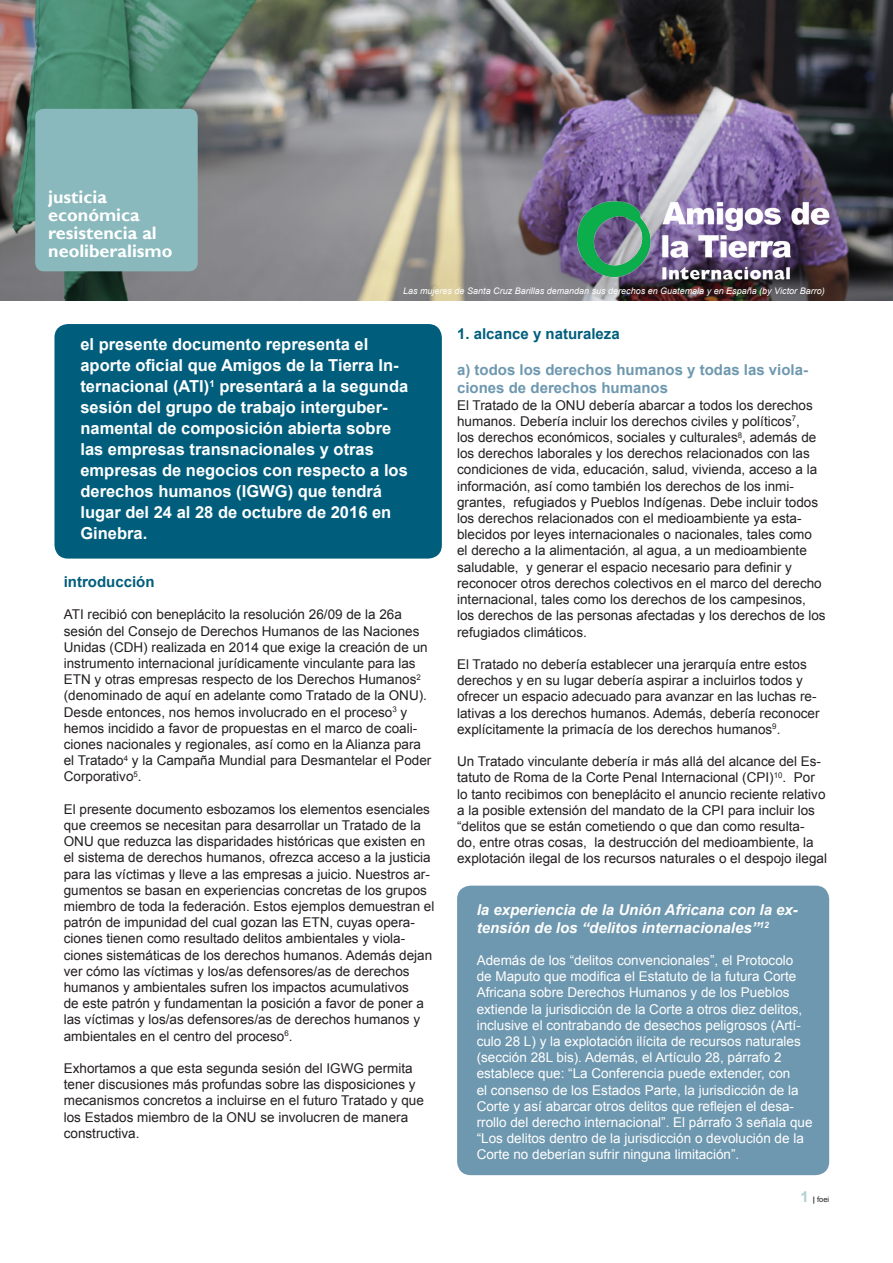
<style>
.page{position:relative;width:893px;height:1263px;background:#fff}
.page>*{position:absolute;margin:0;border:0;box-sizing:border-box;transform-origin:0 0}
.t1{font:700 18px/18px "Gill Sans";color:#fff}
.t2{font:700 16.5px/21px "Arial";color:#fff}
.t3{font:italic 700 15px/18px "Arial";color:#fff}
.t4{font:700 15px/18px "Arial";color:#6e98af}
.t5{font:700 15px "Arial";color:#005e7c}
.t6{font:13.5px/16.2px "Arial";color:#231f20}
.t7{font:13.5px/16.2px "Arial";color:#fff}
.t8{font:italic 9px "Arial";color:#fff}
.t9{font:7.5px "Arial";color:#231f20}
.s1{font-weight:700;font-size:15px;color:#b1d0d2}
.s2{font-weight:700}
</style>
<div class="page">
<img style="left:0;top:0;width:893px;height:301px">
<div style="left:54px;top:324px;width:388px;height:235px;background:#005e7c;border-radius:14px"></div>
<div style="left:457px;top:886px;width:372px;height:289px;background:#6e98af;border-radius:14px"></div>
<div style="left:35px;top:109px;width:163px;height:162px;background:#89b9bc;border-radius:9px"></div>
<img style="left:577px;top:198px;width:282px;height:84px">
<h1 class="t1" style="left:48px;top:189px;width:126px">justicia económica resistencia al neoliberalismo</h1>
<p class="t8" style="left:403px;top:288px;width:423px">Las mujeres de Santa Cruz Barillas demandan sus derechos en Guatemala y en España (by Victor Barro)</p>
<p class="t2" style="left:80px;top:336px;width:329px">el presente documento representa el aporte oficial que Amigos de la Tierra In&shy;ternacional (ATI)<sup>1</sup> presentará a la segunda sesión del grupo de trabajo interguber&shy;namental de composición abierta sobre las empresas transnacionales y otras empresas de negocios con respecto a los derechos humanos (IGWG) que tendrá lugar del 24 al 28 de octubre de 2016 en Ginebra.</p>
<p class="t5" style="left:64px;top:572px;width:92px">introducción</p>
<p class="t6" style="left:64px;top:607px;width:369px">ATI recibió con beneplácito la resolución 26/09 de la 26a sesión del Consejo de Derechos Humanos de las Naciones Unidas (CDH) realizada en 2014 que exige la creación de un instrumento internacional jurídicamente vinculante para las ETN y otras empresas respecto de los Derechos Humanos<sup>2 </sup>(denominado de aquí en adelante como Tratado de la ONU).<br>Desde entonces, nos hemos involucrado en el proceso<sup>3</sup> y hemos incidido a favor de propuestas en el marco de coali&shy;ciones nacionales y regionales, así como en la Alianza para el Tratado<sup>4</sup> y la Campaña Mundial para Desmantelar el Poder Corporativo<sup>5</sup>.</p>
<p class="t6" style="left:64px;top:802px;width:372px">El presente documento esbozamos los elementos esenciales que creemos se necesitan para desarrollar un Tratado de la ONU que reduzca las disparidades históricas que existen en el sistema de derechos humanos, ofrezca acceso a la justicia para las víctimas y lleve a las empresas a juicio. Nuestros ar&shy;gumentos se basan en experiencias concretas de los grupos miembro de toda la federación. Estos ejemplos demuestran el patrón de impunidad del cual gozan las ETN, cuyas opera&shy;ciones tienen como resultado delitos ambientales y viola&shy;ciones sistemáticas de los derechos humanos. Además dejan ver cómo las víctimas y los/as defensores/as de derechos humanos y ambientales sufren los impactos acumulativos<br>de este patrón y fundamentan la posición a favor de poner a las víctimas y los/as defensores/as de derechos humanos y ambientales en el centro del proceso<sup>6</sup>.</p>
<p class="t6" style="left:64px;top:1061px;width:362px">Exhortamos a que esta segunda sesión del IGWG permita tener discusiones más profundas sobre las disposiciones y mecanismos concretos a incluirse en el futuro Tratado y que los Estados miembro de la ONU se involucren de manera constructiva.</p>
<p class="t5" style="left:457px;top:324px;width:164px">1. alcance y naturaleza</p>
<p class="t4" style="left:457px;top:362px;width:352px">a) todos los derechos humanos y todas las viola&shy;ciones de derechos humanos</p>
<p class="t6" style="left:457px;top:398px;width:370px">El Tratado de la ONU debería abarcar a todos los derechos humanos. Debería incluir los derechos civiles y políticos<sup>7</sup>,<br>los derechos económicos, sociales y culturales<sup>8</sup>, además de los derechos laborales y los derechos relacionados con las condiciones de vida, educación, salud, vivienda, acceso a la información, así como también los derechos de los inmi&shy;grantes, refugiados y Pueblos Indígenas. Debe incluir todos los derechos relacionados con el medioambiente ya esta&shy;blecidos por leyes internacionales o nacionales, tales como el derecho a la alimentación, al agua, a un medioam biente saludable, y generar el espacio necesario para definir y reconocer otros derechos colectivos en el marco del derecho internacional, tales como los derechos de los campesinos, los derechos de las personas afectadas y los derechos de los refugiados climáticos.</p>
<p class="t6" style="left:457px;top:657px;width:364px">El Tratado no debería establecer una jerarquía entre estos derechos y en su lugar debería aspirar a incluirlos todos y ofrecer un espacio adecuado para avanzar en las luchas re&shy;lativas a los derechos humanos. Además, debería reconocer explícitamente la primacía de los derechos humanos<sup>9</sup>.</p>
<p class="t6" style="left:457px;top:754px;width:371px">Un Tratado vinculante debería ir más allá del alcance del Es&shy;tatuto de Roma de la Corte Penal Internacional (CPI)<sup>10</sup>. Por lo tanto recibimos con beneplácito el anuncio reciente relativo a la posible extensión del mandato de la CPI para incluir los “delitos que se están cometiendo o que dan como resulta-<br>do, entre otras cosas, la destrucción del medioambiente, la explotación ilegal de los recursos naturales o el despojo ilegal</p>
<p class="t3" style="left:477px;top:902px;width:323px">la experiencia de la Unión Africana con la ex&shy;tensión de los “delitos internacionales”<sup>12</sup></p>
<p class="t7" style="left:477px;top:953px;width:337px">Además de los “delitos convencionales”, el Protocolo<br>de Maputo que modifica el Estatuto de la futura Corte Africana sobre Derechos Humanos y de los Pueblos extiende la jurisdicción de la Corte a otros diez delitos, inclusive el contrabando de desechos peligrosos (Artí&shy;culo 28 L) y la explotación ilícita de recursos naturales (sección 28L bis). Además, el Artículo 28, párrafo 2 establece que: “La Conferencia puede extender, con<br>el consenso de los Estados Parte, la jurisdicción de la Corte y así abarcar otros delitos que reflejen el desa&shy;rrollo del derecho internacional”. El párrafo 3 señala que “Los delitos dentro de la jurisdicción o devolución de la Corte no deberían sufrir ninguna limitación”.</p>
<p class="t9" style="left:800px;top:1196px;width:30px"><span class="s1">1</span> <span class="s2">|</span> foei</p>
</div>
